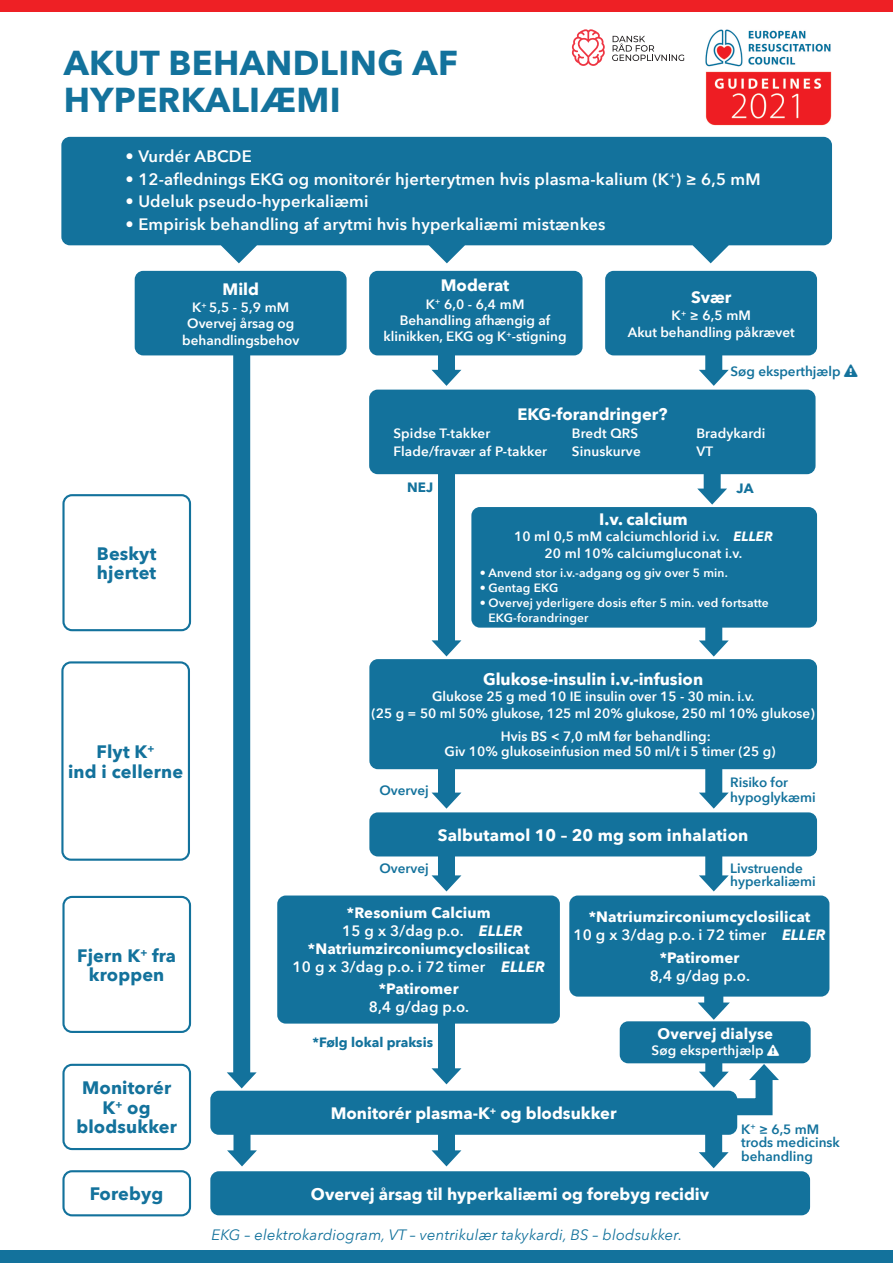
<style>
.page{position:relative;width:893px;height:1263px;background:#fff}
.page>*{position:absolute;margin:0;border:0;box-sizing:border-box;transform-origin:0 0}
.t1{font:700 34.5px/37.5px "Avenir Next";letter-spacing:.01em;color:#13729c}
.t2{font:700 18px/19.5px "Avenir Next";letter-spacing:.01em;color:#13729c;text-align:center}
.t3{font:700 16.5px "Avenir Next";color:#fff}
.t4{font:600 16.5px "Avenir Next";letter-spacing:.01em;color:#fff}
.t5{font:700 15px/18px "Avenir Next";letter-spacing:.01em;color:#fff;text-align:center}
.t6{font:600 15px "Avenir Next";letter-spacing:.01em;color:#fff}
.t7{font:italic 15px "Avenir Next";letter-spacing:.01em;color:#13729c}
.t8{font:600 13.5px/16.2px "Avenir Next";color:#fff;text-align:center}
.t9{font:600 13.5px/13.5px "Avenir Next";color:#13729c}
.t10{font:700 13.5px "Avenir Next";color:#13729c}
.t11{font:600 12px/15px "Avenir Next";letter-spacing:.01em;color:#fff}
.s1{font-weight:700;font-style:italic}
.s2{font-weight:600}
.s3{font-style:italic}
</style>
<div class="page">
<img style="left:705px;top:29px;width:127px;height:97px">
<div style="left:369px;top:271px;width:214px;height:84px;background:#13729c;border-radius:9px"></div>
<div style="left:369px;top:390px;width:446px;height:84px;background:#13729c;border-radius:9px"></div>
<div style="left:605px;top:271px;width:212px;height:84px;background:#13729c;border-radius:9px"></div>
<div style="left:471px;top:507px;width:346px;height:121px;background:#13729c;border-radius:9px"></div>
<div style="left:277px;top:895px;width:283px;height:128px;background:#13729c;border-radius:9px"></div>
<div style="left:569px;top:895px;width:260px;height:101px;background:#13729c;border-radius:9px"></div>
<div style="left:620px;top:1021px;width:191px;height:42px;background:#13729c;border-radius:9px"></div>
<div style="left:369px;top:659px;width:448px;height:110px;background:#13729c;border-radius:9px"></div>
<div style="left:369px;top:812px;width:448px;height:44px;background:#13729c;border-radius:9px"></div>
<div style="left:210px;top:1091px;width:527px;height:44px;background:#13729c;border-radius:9px"></div>
<div style="left:210px;top:1171px;width:600px;height:44px;background:#13729c;border-radius:9px"></div>
<div style="left:62px;top:1170px;width:129px;height:46px;border:2px solid #13729c;border-radius:9px"></div>
<div style="left:62px;top:1064px;width:129px;height:86px;border:2px solid #13729c;border-radius:9px"></div>
<div style="left:62px;top:896px;width:129px;height:137px;border:2px solid #13729c;border-radius:9px"></div>
<div style="left:62px;top:494px;width:129px;height:137px;border:2px solid #13729c;border-radius:9px"></div>
<div style="left:61px;top:661px;width:129px;height:200px;border:2px solid #13729c;border-radius:9px"></div>
<div style="left:135px;top:271px;width:212px;height:84px;background:#13729c;border-radius:9px"></div>
<div style="left:438px;top:327px;width:17px;height:49px;background:#13729c"></div>
<svg style="left:432px;top:370px;width:29px;height:16px"></svg>
<div style="left:438px;top:449px;width:17px;height:198px;background:#13729c"></div>
<svg style="left:432px;top:640px;width:29px;height:16px"></svg>
<div style="left:438px;top:712px;width:17px;height:87px;background:#13729c"></div>
<svg style="left:432px;top:792px;width:29px;height:17px"></svg>
<div style="left:438px;top:825px;width:17px;height:56px;background:#13729c"></div>
<svg style="left:432px;top:875px;width:29px;height:16px"></svg>
<div style="left:438px;top:1016px;width:17px;height:58px;background:#13729c"></div>
<svg style="left:432px;top:1068px;width:29px;height:16px"></svg>
<div style="left:438px;top:1099px;width:17px;height:57px;background:#13729c"></div>
<svg style="left:432px;top:1150px;width:29px;height:16px"></svg>
<div style="left:233px;top:1099px;width:17px;height:57px;background:#13729c"></div>
<svg style="left:227px;top:1150px;width:30px;height:16px"></svg>
<div style="left:705px;top:327px;width:17px;height:49px;background:#13729c"></div>
<svg style="left:699px;top:370px;width:30px;height:16px"></svg>
<div style="left:705px;top:563px;width:17px;height:84px;background:#13729c"></div>
<svg style="left:699px;top:640px;width:30px;height:16px"></svg>
<div style="left:705px;top:707px;width:17px;height:92px;background:#13729c"></div>
<svg style="left:699px;top:792px;width:30px;height:17px"></svg>
<div style="left:705px;top:821px;width:17px;height:60px;background:#13729c"></div>
<svg style="left:699px;top:875px;width:30px;height:16px"></svg>
<div style="left:704px;top:950px;width:19px;height:59px;background:#13729c"></div>
<svg style="left:698px;top:1002px;width:32px;height:18px"></svg>
<svg style="left:686px;top:1063px;width:95px;height:61px"></svg>
<div style="left:705px;top:1116px;width:17px;height:42px;background:#13729c"></div>
<svg style="left:699px;top:1152px;width:30px;height:16px"></svg>
<div style="left:704px;top:446px;width:17px;height:49px;background:#13729c"></div>
<svg style="left:697px;top:489px;width:30px;height:16px"></svg>
<div style="left:233px;top:324px;width:17px;height:754px;background:#13729c"></div>
<svg style="left:227px;top:1072px;width:30px;height:16px"></svg>
<div style="left:61px;top:137px;width:771px;height:108px;background:#13729c;border-radius:9px"></div>
<svg style="left:429px;top:245px;width:36px;height:18px"></svg>
<svg style="left:221px;top:245px;width:36px;height:18px"></svg>
<svg style="left:693px;top:245px;width:36px;height:18px"></svg>
<div style="left:0;top:0;width:893px;height:11px;background:#ee2025"></div>
<div style="left:0;top:1250px;width:893px;height:13px;background:#13729c"></div>
<svg style="left:572px;top:29px;width:33px;height:37px"></svg>
<svg style="left:612px;top:36px;width:72px;height:25px"></svg>
<h1 class="t1" style="left:64px;top:44px;width:396px">AKUT BEHANDLING AF<br>HYPERKALIÆMI</h1>
<p class="t4" style="left:126px;top:142px;width:128px">• Vurdér ABCDE</p>
<p class="t4" style="left:126px;top:165px;width:636px">• 12-aflednings EKG og monitorér hjerterytmen hvis plasma-kalium (K<sup>+</sup>) ≥ 6,5 mM</p>
<p class="t4" style="left:126px;top:187px;width:244px">• Udeluk pseudo-hyperkaliæmi</p>
<p class="t4" style="left:126px;top:210px;width:481px">• Empirisk behandling af arytmi hvis hyperkaliæmi mistænkes</p>
<p class="t3" style="left:223px;top:275px;width:38px">Mild</p>
<p class="t8" style="left:182px;top:299px;width:119px">K<sup>+</sup> 5,5 - 5,9 mM<br>Overvej årsag og behandlingsbehov</p>
<h2 class="t2" style="left:97px;top:544px;width:61px;text-align:left">Beskyt hjertet</h2>
<h2 class="t2" style="left:68px;top:742px;width:117px">Flyt K<sup>+<br></sup>ind i cellerne</h2>
<p class="t3" style="left:441px;top:271px;width:70px">Moderat</p>
<p class="t8" style="left:384px;top:296px;width:185px">K<sup>+</sup> 6,0 - 6,4 mM<br>Behandling afhængig af klinikken, EKG og K<sup>+</sup>-stigning</p>
<p class="t3" style="left:691px;top:283px;width:42px">Svær</p>
<p class="t8" style="left:628px;top:307px;width:168px">K<sup>+</sup> ≥ 6,5 mM<br>Akut behandling påkrævet</p>
<p class="t9" style="left:730px;top:364px;width:129px">Søg eksperthjælp ❑</p>
<p class="t3" style="left:517px;top:400px;width:152px">EKG-forandringer?</p>
<p class="t8" style="left:393px;top:425px;width:99px">Spidse T-takker</p>
<p class="t8" style="left:572px;top:425px;width:68px">Bredt QRS</p>
<p class="t8" style="left:696px;top:425px;width:71px">Bradykardi</p>
<p class="t8" style="left:393px;top:443px;width:155px">Flade/fravær af P-takker</p>
<p class="t8" style="left:572px;top:443px;width:70px">Sinuskurve</p>
<p class="t8" style="left:696px;top:443px;width:18px">VT</p>
<p class="t10" style="left:407px;top:475px;width:28px">NEJ</p>
<p class="t10" style="left:737px;top:477px;width:18px">JA</p>
<p class="t3" style="left:599px;top:505px;width:90px">I.v. calcium</p>
<p class="t8" style="left:514px;top:528px;width:260px">10 ml 0,5 mM calciumchlorid i.v. <span class="s1">ELLER<br></span>20 ml 10% calciumgluconat i.v.</p>
<p class="t11" style="left:480px;top:565px;width:249px">• Anvend stor i.v.-adgang og giv over 5 min.</p>
<p class="t11" style="left:480px;top:580px;width:80px">• Gentag EKG</p>
<p class="t11" style="left:488px;top:595px;width:282px;text-indent:-8px">• Overvej yderligere dosis efter 5 min. ved fortsatte<br>EKG-forandringer</p>
<p class="t3" style="left:483px;top:665px;width:222px">Glukose-insulin i.v.-infusion</p>
<p class="t8" style="left:371px;top:688px;width:445px">Glukose 25 g med 10 IE insulin over 15 - 30 min. i.v.<br>(25 g = 50 ml 50% glukose, 125 ml 20% glukose, 250 ml 10% glukose)</p>
<p class="t8" style="left:445px;top:729px;width:333px;line-height:15px;text-align:left;text-indent:56px">Hvis BS &lt; 7,0 mM før behandling:<br>Giv 10% glukoseinfusion med 50 ml/t i 5 timer (25 g)</p>
<p class="t9" style="left:379px;top:783px;width:51px">Overvej</p>
<p class="t9" style="left:379px;top:861px;width:51px">Overvej</p>
<p class="t9" style="left:730px;top:774px;width:87px;line-height:15px">Risiko for hypoglykæmi</p>
<p class="t3" style="left:438px;top:821px;width:312px">Salbutamol 10 – 20 mg som inhalation</p>
<p class="t9" style="left:730px;top:861px;width:87px">Livstruende hyperkaliæmi</p>
<h2 class="t2" style="left:77px;top:945px;width:100px">Fjern K<sup>+</sup> fra kroppen</h2>
<h2 class="t2" style="left:76px;top:1078px;width:102px">Monitorér<br>K<sup>+</sup> og blodsukker</h2>
<p class="t5" style="left:347px;top:903px;width:145px">*Resonium Calcium</p>
<p class="t6" style="left:342px;top:918px;width:182px">15 g x 3/dag p.o. <span class="s1">ELLER</span></p>
<p class="t5" style="left:308px;top:939px;width:223px">*Natriumzirconiumcyclosilicat</p>
<p class="t6" style="left:293px;top:954px;width:254px">10 g x 3/dag p.o. i 72 timer <span class="s1">ELLER</span></p>
<p class="t5" style="left:379px;top:980px;width:81px">*Patiromer</p>
<p class="t6" style="left:369px;top:994px;width:102px">8,4 g/dag p.o.</p>
<p class="t10" style="left:313px;top:1030px;width:122px">*Følg lokal praksis</p>
<p class="t5" style="left:573px;top:908px;width:254px">*Natriumzirconiumcyclosilicat<br><span class="s2">10 g x 3/dag p.o. i 72 timer</span> <span class="s3">ELLER</span></p>
<p class="t5" style="left:660px;top:948px;width:81px">*Patiromer</p>
<p class="t6" style="left:650px;top:963px;width:102px">8,4 g/dag p.o.</p>
<p class="t5" style="left:657px;top:1024px;width:117px">Overvej dialyse</p>
<p class="t8" style="left:652px;top:1042px;width:129px">Søg eksperthjælp ❑</p>
<p class="t3" style="left:331px;top:1099px;width:287px">Monitorér plasma-K<sup>+</sup> og blodsukker</p>
<p class="t9" style="left:741px;top:1122px;width:100px">K<sup>+</sup> ≥ 6,5 mM trods medicinsk behandling</p>
<h2 class="t2" style="left:90px;top:1184px;width:75px">Forebyg</h2>
<p class="t3" style="left:311px;top:1179px;width:400px">Overvej årsag til hyperkaliæmi og forebyg recidiv</p>
<p class="t7" style="left:211px;top:1222px;width:472px">EKG – elektrokardiogram, VT – ventrikulær takykardi, BS – blodsukker.</p>
</div>
